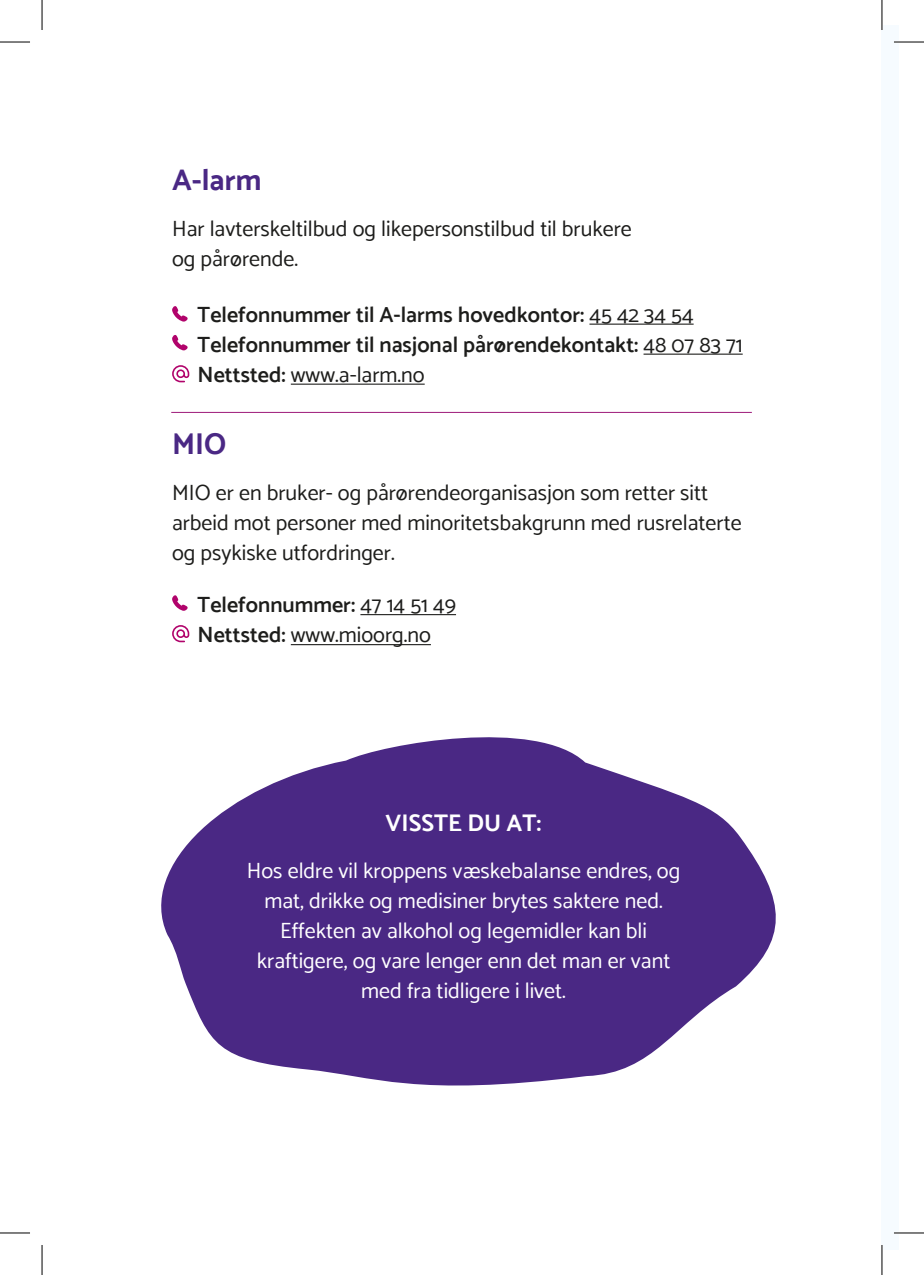
<style>
.page{position:relative;width:924px;height:1275px;background:#fff}
.page>*{position:absolute;margin:0;border:0;box-sizing:border-box;transform-origin:0 0}
.t1{font:700 30px "Catamaran";color:#4a2884}
.t2{font:700 24px "Catamaran";color:#fff}
.t3{font:22px/30px "Catamaran";color:#1d1d1b}
.t4{font:22px/30px "Catamaran";color:#fff;text-align:center}
.t5{font:600 22px/30px "Catamaran";color:#1d1d1b}
.s1{font-weight:400}
.s2{font-weight:600}
</style>
<div class="page">
<svg style="left:161px;top:737px;width:615px;height:349px;fill:#4a2884"></svg>
<div style="left:881px;top:25px;width:17px;height:1225px;background:#f6fbff"></div>
<hr style="left:589px;top:323px;width:104px;height:2px;background:#1d1d1b">
<hr style="left:643px;top:353px;width:99px;height:2px;background:#1d1d1b">
<hr style="left:291px;top:383px;width:133px;height:2px;background:#1d1d1b">
<hr style="left:360px;top:614px;width:96px;height:1px;background:#1d1d1b">
<hr style="left:291px;top:644px;width:140px;height:1px;background:#1d1d1b">
<svg style="left:172px;top:306px;width:16px;height:15px"></svg>
<svg style="left:172px;top:335px;width:16px;height:15px"></svg>
<svg style="left:172px;top:595px;width:16px;height:16px"></svg>
<svg style="left:172px;top:365px;width:17px;height:17px"></svg>
<svg style="left:172px;top:625px;width:17px;height:17px"></svg>
<hr style="left:171px;top:412px;width:580px;height:1px;background:#9e1a7a">
<hr style="left:893px;top:41px;width:30px;height:2px;background:#fff">
<hr style="left:893px;top:1231px;width:30px;height:3px;background:#fff">
<hr style="left:0;top:42px;width:30px;height:1px;background:#000">
<hr style="left:893px;top:42px;width:30px;height:1px;background:#000">
<hr style="left:0;top:1232px;width:30px;height:1px;background:#000">
<hr style="left:893px;top:1232px;width:30px;height:1px;background:#000">
<hr style="left:42px;top:0;width:1px;height:30px;background:#000">
<hr style="left:42px;top:1245px;width:1px;height:30px;background:#000">
<hr style="left:881px;top:0;width:1px;height:30px;background:#000">
<hr style="left:881px;top:1245px;width:1px;height:30px;background:#000">
<p class="t1" style="left:172px;top:162px;width:91px">A-larm</p>
<p class="t3" style="left:172px;top:213px;width:461px">Har lavterskeltilbud og likepersonstilbud til brukere og pårørende.</p>
<p class="t5" style="left:197px;top:299px;width:497px">Telefonnummer til A-larms hovedkontor: <span class="s1">45 42 34 54</span></p>
<p class="t5" style="left:197px;top:329px;width:546px">Telefonnummer til nasjonal pårørendekontakt: <span class="s1">48 07 83 71<br></span>Nettsted: <span class="s1">www.a-larm.no</span></p>
<p class="t1" style="left:172px;top:426px;width:56px">MIO</p>
<p class="t3" style="left:172px;top:477px;width:571px">MIO er en bruker- og pårørendeorganisasjon som retter sitt arbeid mot personer med minoritetsbakgrunn med rusrelaterte og psykiske utfordringer.</p>
<p class="t5" style="left:197px;top:590px;width:260px">Telefonnummer: <span class="s1">47 14 51 49</span></p>
<p class="t3" style="left:197px;top:620px;width:235px"><span class="s2">Nettsted:</span> www.mioorg.no</p>
<p class="t2" style="left:385px;top:809px;width:157px">VISSTE DU AT:</p>
<p class="t4" style="left:247px;top:855px;width:435px">Hos eldre vil kroppens væskebalanse endres, og mat, drikke og medisiner brytes saktere ned.<br>Effekten av alkohol og legemidler kan bli kraftigere, og vare lenger enn det man er vant med fra tidligere i livet.</p>
</div>
